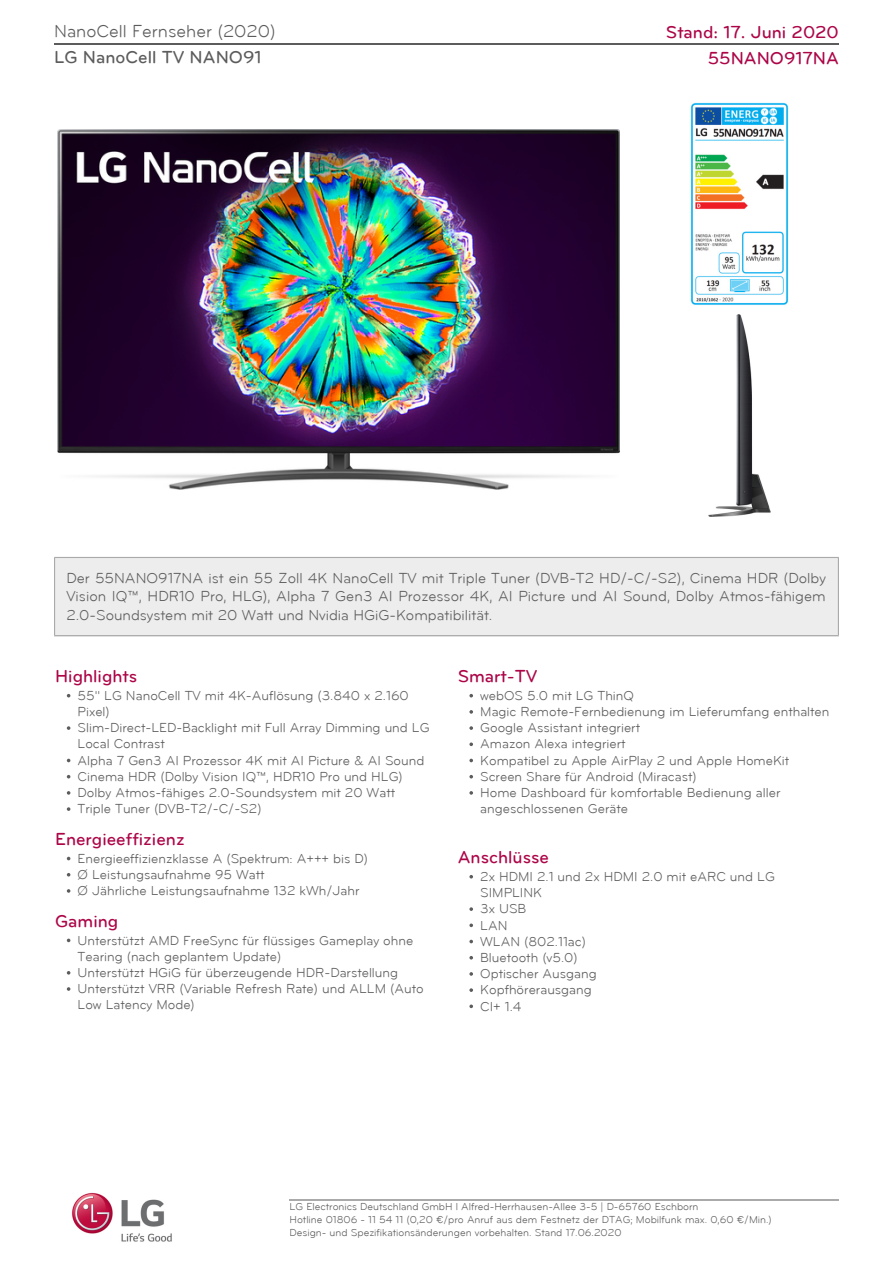
<style>
.page{position:relative;width:893px;height:1263px;background:#fff}
.page>*{position:absolute;margin:0;border:0;box-sizing:border-box;transform-origin:0 0}
.t1{font:500 18px "Bryant LG";color:#ad0648}
.t2{font:18px "Bryant LG";color:#5c5c5c}
.t3{font:500 18px "Bryant LG";color:#5c5c5c}
.t4{font:15px/18.1px "Bryant LG";color:#5c5c5c;text-align:justify}
.t5{font:13.5px/16.2px "Bryant LG";color:#5c5c5c}
.t6{font:10.5px/12.8px "Bryant LG";color:#5c5c5c}
</style>
<div class="page">
<hr style="left:54px;top:43px;width:785px;height:2px;background:#5d5c5c">
<hr style="left:290px;top:1199px;width:549px;height:2px;background:#aaa">
<img style="left:71px;top:1192px;width:101px;height:50px">
<div style="left:54px;top:557px;width:785px;height:79px;background:#ededed"></div>
<img style="left:57px;top:130px;width:563px;height:359px">
<img style="left:690px;top:103px;width:99px;height:202px">
<img style="left:708px;top:314px;width:63px;height:203px">
<svg style="left:67px;top:726px;width:3px;height:4px"></svg>
<svg style="left:67px;top:791px;width:3px;height:4px"></svg>
<svg style="left:67px;top:807px;width:3px;height:4px"></svg>
<svg style="left:67px;top:889px;width:3px;height:4px"></svg>
<svg style="left:67px;top:938px;width:3px;height:4px"></svg>
<svg style="left:67px;top:987px;width:3px;height:4px"></svg>
<svg style="left:469px;top:694px;width:4px;height:3px"></svg>
<svg style="left:469px;top:710px;width:4px;height:4px"></svg>
<svg style="left:469px;top:726px;width:4px;height:4px"></svg>
<svg style="left:469px;top:742px;width:4px;height:4px"></svg>
<svg style="left:469px;top:759px;width:4px;height:3px"></svg>
<svg style="left:469px;top:775px;width:4px;height:3px"></svg>
<svg style="left:469px;top:791px;width:4px;height:4px"></svg>
<svg style="left:469px;top:875px;width:4px;height:3px"></svg>
<svg style="left:469px;top:907px;width:4px;height:4px"></svg>
<svg style="left:469px;top:923px;width:4px;height:4px"></svg>
<svg style="left:469px;top:940px;width:4px;height:3px"></svg>
<svg style="left:469px;top:956px;width:4px;height:3px"></svg>
<svg style="left:469px;top:972px;width:4px;height:4px"></svg>
<svg style="left:469px;top:988px;width:4px;height:4px"></svg>
<svg style="left:469px;top:1004px;width:4px;height:4px"></svg>
<h1 class="t2" style="left:54px;top:24px;width:223px">NanoCell Fernseher (2020)</h1>
<h1 class="t1" style="left:666px;top:24px;width:174px">Stand: 17. Juni 2020</h1>
<h1 class="t3" style="left:54px;top:49px;width:209px">LG NanoCell TV NANO91</h1>
<h1 class="t1" style="left:708px;top:50px;width:133px">55NANO917NA</h1>
<p class="t4" style="left:66px;top:570px;width:761px">Der 55NANO917NA ist ein 55 Zoll 4K NanoCell TV mit Triple Tuner (DVB-T2 HD/-C/-S2), Cinema HDR (Dolby Vision IQ™, HDR10 Pro, HLG), Alpha 7 Gen3 AI Prozessor 4K, AI Picture und AI Sound, Dolby Atmos-fähigem 2.0-Soundsystem mit 20 Watt und Nvidia HGiG-Kompatibilität.</p>
<h1 class="t1" style="left:55px;top:669px;width:84px">Highlights</h1>
<p class="t5" style="left:78px;top:688px;width:353px">55'' LG NanoCell TV mit 4K-Auflösung (3.840 x 2.160<br>Pixel)<br>Slim-Direct-LED-Backlight mit Full Array Dimming und LG Local Contrast<br>Alpha 7 Gen3 AI Prozessor 4K mit AI Picture &amp; AI Sound Cinema HDR (Dolby Vision IQ™, HDR10 Pro und HLG)<br>Dolby Atmos-fähiges 2.0-Soundsystem mit 20 Watt Triple Tuner (DVB-T2/-C/-S2)</p>
<h1 class="t1" style="left:55px;top:832px;width:131px">Energieeffizienz</h1>
<p class="t5" style="left:78px;top:851px;width:292px">Energieeffizienzklasse A (Spektrum: A+++ bis D)<br>Ø Leistungsaufnahme 95 Watt<br>Ø Jährliche Leistungsaufnahme 132 kWh/Jahr</p>
<h1 class="t1" style="left:55px;top:914px;width:65px">Gaming</h1>
<p class="t5" style="left:78px;top:933px;width:347px">Unterstützt AMD FreeSync für flüssiges Gameplay ohne Tearing (nach geplantem Update)<br>Unterstützt HGiG für überzeugende HDR-Darstellung Unterstützt VRR (Variable Refresh Rate) und ALLM (Auto Low Latency Mode)</p>
<h1 class="t1" style="left:458px;top:669px;width:81px">Smart-TV</h1>
<p class="t5" style="left:480px;top:688px;width:351px">webOS 5.0 mit LG ThinQ<br>Magic Remote-Fernbedienung im Lieferumfang enthalten Google Assistant integriert<br>Amazon Alexa integriert<br>Kompatibel zu Apple AirPlay 2 und Apple HomeKit Screen Share für Android (Miracast)<br>Home Dashboard für komfortable Bedienung aller angeschlossenen Geräte</p>
<h1 class="t1" style="left:458px;top:850px;width:93px">Anschlüsse</h1>
<p class="t5" style="left:480px;top:869px;width:296px">2x HDMI 2.1 und 2x HDMI 2.0 mit eARC und LG<br>SIMPLINK<br>3x USB<br>LAN<br>WLAN (802.11ac)<br>Bluetooth (v5.0)<br>Optischer Ausgang<br>Kopfhörerausgang<br>CI+ 1.4</p>
<p class="t6" style="left:290px;top:1201px;width:484px">LG Electronics Deutschland GmbH l Alfred-Herrhausen-Allee 3-5 | D-65760 Eschborn<br>Hotline 01806 - 11 54 11 (0,20 €/pro Anruf aus dem Festnetz der DTAG; Mobilfunk max. 0,60 €/Min.)<br>Design- und Spezifikationsänderungen vorbehalten. Stand 17.06.2020</p>
</div>
